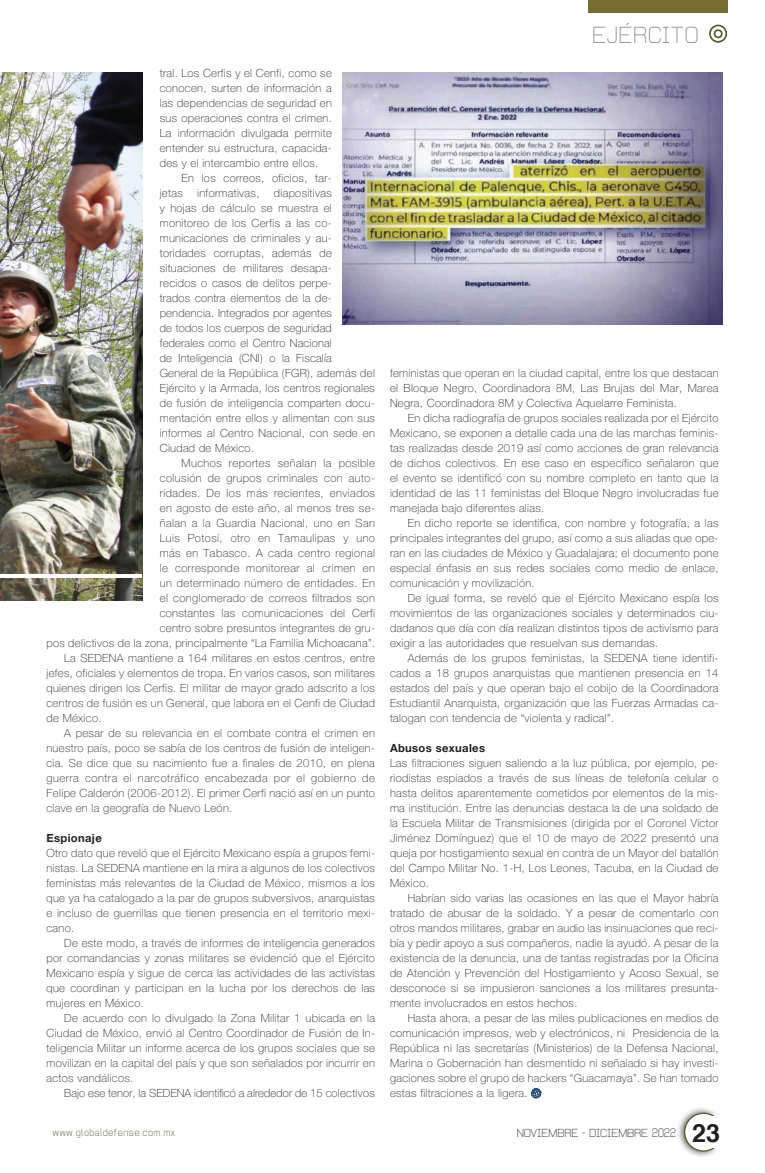
<style>
.page{position:relative;width:765px;height:1173px;background:#fff}
.page>*{position:absolute;margin:0;border:0;box-sizing:border-box;transform-origin:0 0}
.t1{font:700 25.12px "Helvetica";color:#231f20}
.t2{font:22.5px "Andersans";color:#8f9193}
.t3{font:11.25px/15px "Helvetica Neue LT 35 Th";letter-spacing:.03em;color:#231f20;text-align:justify}
.t4{font:11.25px "Helvetica Neue LT 35 Th";letter-spacing:.01em;color:#231f20}
.t5{font:11.25px "Helvetica Neue LT 35 Th";letter-spacing:.05em;color:#231f20}
.t6{font:11.25px "Andersans";letter-spacing:-.02em;color:#231f20}
.t7{font:11.25px "Helvetica Neue LT 75 Bd";letter-spacing:.03em;color:#231f20}
.t8{font:10px "Andersans";letter-spacing:.03em;color:#5b5a2f}
</style>
<div class="page">
<div style="left:676px;top:1105px;width:43px;height:52px;background:#231f20;opacity:.75"></div>
<svg style="left:683px;top:1111px;width:31px;height:40px"></svg>
<div style="left:709px;top:25px;width:18px;height:18px;border:2px solid #5b5a2f;border-radius:50%"></div>
<div style="left:713px;top:29px;width:9px;height:9px;border:2px solid #5b5a2f;border-radius:50%"></div>
<div style="left:695px;top:1116px;width:31px;height:31px;background:#fff"></div>
<div style="left:588px;top:0;width:139px;height:13px;background:#746e33"></div>
<img style="left:0;top:72px;width:142px;height:528px">
<hr style="left:0;top:574px;width:142px;height:3px;background:#fff">
<svg style="left:531px;top:1088px;width:10px;height:10px"></svg>
<img style="left:342px;top:72px;width:380px;height:252px">
<p class="t3" style="left:160px;top:65px;width:174px">tral. Los Cerfis y el Cenfi, como se conocen, surten de información a las dependencias de seguridad en sus operaciones contra el crimen.<br>La información divulgada permite entender su estructura, capacida&shy;des y el intercambio entre ellos.</p>
<p class="t3" style="left:160px;top:170px;width:174px;text-indent:22px">En los correos, oficios, tar&shy;jetas</p>
<p class="t3" style="left:197px;top:185px;width:64px">informativas,</p>
<p class="t3" style="left:160px;top:185px;width:217px;text-align:left;text-indent:114px">diapositivas<br>y hojas de cálculo se muestra el monitoreo de los Cerfis a las co&shy;municaciones de criminales y au&shy;toridades corruptas, además de situaciones de militares desapa-<br>recidos o casos de delitos perpe-<br>trados contra elementos de la de&shy;pendencia. Integrados por agentes<br>de todos los cuerpos de seguridad federales como el Centro Nacional<br>de Inteligencia (CNI) o la Fiscalía<br>General de la República (FGR), además del Ejército y la Armada, los centros regionales de fusión de inteligencia comparten docu&shy;mentación entre ellos y alimentan con sus informes al Centro Nacional, con sede en Ciudad de México.</p>
<p class="t3" style="left:181px;top:455px;width:195px">Muchos reportes señalan la posible</p>
<p class="t3" style="left:160px;top:470px;width:217px">colusión de grupos criminales con auto-</p>
<p class="t3" style="left:160px;top:485px;width:217px">ridades. De los más recientes, enviados</p>
<p class="t3" style="left:160px;top:500px;width:217px">en agosto de este año, al menos tres se-</p>
<p class="t3" style="left:160px;top:515px;width:217px">ñalan a la Guardia Nacional, uno en San</p>
<p class="t3" style="left:160px;top:530px;width:217px">Luis Potosí, otro en Tamaulipas y uno</p>
<p class="t3" style="left:160px;top:545px;width:217px">más en Tabasco. A cada centro regional</p>
<p class="t3" style="left:160px;top:560px;width:217px">le corresponde monitorear al crimen en</p>
<p class="t3" style="left:160px;top:575px;width:217px">un determinado número de entidades. En</p>
<p class="t3" style="left:160px;top:590px;width:217px">el conglomerado de correos filtrados son</p>
<p class="t3" style="left:160px;top:605px;width:217px">constantes las comunicaciones del Cerfi</p>
<p class="t3" style="left:160px;top:620px;width:217px">centro sobre presuntos integrantes de gru-</p>
<p class="t3" style="left:46px;top:635px;width:330px">pos delictivos de la zona, principalmente “La Familia Michoacana”.</p>
<p class="t3" style="left:64px;top:650px;width:312px">La SEDENA mantiene a 164 militares en estos centros, entre</p>
<p class="t3" style="left:46px;top:665px;width:330px">jefes, oficiales y elementos de tropa. En varios casos, son militares</p>
<p class="t3" style="left:46px;top:680px;width:330px">quienes dirigen los Cerfis. El militar de mayor grado adscrito a los</p>
<p class="t3" style="left:46px;top:695px;width:330px">centros de fusión es un General, que labora en el Cenfi de Ciudad</p>
<p class="t3" style="left:46px;top:710px;width:57px">de México.</p>
<p class="t3" style="left:64px;top:725px;width:312px">A pesar de su relevancia en el combate contra el crimen en</p>
<p class="t3" style="left:46px;top:740px;width:330px">nuestro país, poco se sabía de los centros de fusión de inteligen-</p>
<p class="t3" style="left:46px;top:755px;width:330px">cia. Se dice que su nacimiento fue a finales de 2010, en plena</p>
<p class="t5" style="left:46px;top:771px;width:330px">guerra contra el narcotráfico encabezada por el gobierno de</p>
<p class="t3" style="left:46px;top:785px;width:330px">Felipe Calderón (2006-2012). El primer Cerfi nació así en un punto</p>
<p class="t3" style="left:46px;top:800px;width:187px">clave en la geografía de Nuevo León.</p>
<p class="t7" style="left:46px;top:830px;width:57px">Espionaje</p>
<p class="t3" style="left:46px;top:845px;width:330px">Otro dato que reveló que el Ejército Mexicano espía a grupos femi&shy;nistas. La SEDENA mantiene en la mira a algunos de los colectivos feministas más relevantes de la Ciudad de México, mismos a los que ya ha catalogado a la par de grupos subversivos, anarquistas e incluso de guerrillas que tienen presencia en el territorio mexi&shy;cano.</p>
<p class="t3" style="left:46px;top:935px;width:330px;text-indent:18px">De este modo, a través de informes de inteligencia generados por comandancias y zonas militares se evidenció que el Ejército Mexicano espía y sigue de cerca las actividades de las activistas que coordinan y participan en la lucha por los derechos de las mujeres en México.</p>
<p class="t3" style="left:46px;top:1010px;width:330px;text-indent:18px">De acuerdo con lo divulgado la Zona Militar 1 ubicada en la Ciudad de México, envió al Centro Coordinador de Fusión de In&shy;teligencia Militar un informe acerca de los grupos sociales que se movilizan en la capital del país y que son señalados por incurrir en actos vandálicos.</p>
<p class="t4" style="left:64px;top:1086px;width:312px">Bajo ese tenor, la SEDENA identificó a alrededor de 15 colectivos</p>
<h2 class="t2" style="left:592px;top:26px;width:109px">EJERCITO</h2>
<p class="t3" style="left:390px;top:365px;width:330px">feministas que operan en la ciudad capital, entre los que destacan el Bloque Negro, Coordinadora 8M, Las Brujas del Mar, Marea Negra, Coordinadora 8M y Colectiva Aquelarre Feminista.</p>
<p class="t3" style="left:390px;top:410px;width:330px;text-indent:18px">En dicha radiografía de grupos sociales realizada por el Ejército Mexicano, se exponen a detalle cada una de las marchas feminis&shy;tas realizadas desde 2019 así como acciones de gran relevancia de dichos colectivos. En ese caso en específico señalaron que el evento se identificó con su nombre completo en tanto que la identidad de las 11 feministas del Bloque Negro involucradas fue manejada bajo diferentes alias.</p>
<p class="t3" style="left:390px;top:515px;width:330px;text-indent:18px">En dicho reporte se identifica, con nombre y fotografía, a las principales integrantes del grupo, así como a sus aliadas que ope&shy;ran en las ciudades de México y Guadalajara; el documento pone especial énfasis en sus redes sociales como medio de enlace, comunicación y movilización.</p>
<p class="t3" style="left:390px;top:590px;width:330px;text-indent:18px">De igual forma, se reveló que el Ejército Mexicano espía los movimientos de las organizaciones sociales y determinados ciu&shy;dadanos que día con día realizan distintos tipos de activismo para exigir a las autoridades que resuelvan sus demandas.</p>
<p class="t3" style="left:390px;top:650px;width:330px;text-indent:18px">Además de los grupos feministas, la SEDENA tiene identifi&shy;cados a 18 grupos anarquistas que mantienen presencia en 14 estados del país y que operan bajo el cobijo de la Coordinadora Estudiantil Anarquista, organización que las Fuerzas Armadas ca&shy;talogan con tendencia de “violenta y radical”.</p>
<p class="t7" style="left:390px;top:740px;width:97px">Abusos sexuales</p>
<p class="t3" style="left:390px;top:755px;width:330px">Las filtraciones siguen saliendo a la luz pública, por ejemplo, pe&shy;riodistas espiados a través de sus líneas de telefonía celular o hasta delitos aparentemente cometidos por elementos de la mis&shy;ma institución. Entre las denuncias destaca la de una soldado de la Escuela Militar de Transmisiones (dirigida por el Coronel Víctor Jiménez Domínguez) que el 10 de mayo de 2022 presentó una queja por hostigamiento sexual en contra de un Mayor del batallón del Campo Militar No. 1-H, Los Leones, Tacuba, en la Ciudad de México.</p>
<p class="t3" style="left:390px;top:890px;width:330px;text-indent:18px">Habrían sido varias las ocasiones en las que el Mayor habría tratado de abusar de la soldado. Y a pesar de comentarlo con otros mandos militares, grabar en audio las insinuaciones que reci&shy;bía y pedir apoyo a sus compañeros, nadie la ayudó. A pesar de la existencia de la denuncia, una de tantas registradas por la Oficina de Atención y Prevención del Hostigamiento y Acoso Sexual, se desconoce si se impusieron sanciones a los militares presunta&shy;mente involucrados en estos hechos.</p>
<p class="t3" style="left:390px;top:1010px;width:330px;text-indent:18px">Hasta ahora, a pesar de las miles publicaciones en medios de comunicación impresos, web y electrónicos, ni Presidencia de la República ni las secretarías (Ministerios) de la Defensa Nacional, Marina o Gobernación han desmentido ni señalado si hay investi&shy;gaciones sobre el grupo de hackers “Guacamaya”. Se han tomado estas filtraciones a la ligera.</p>
<p class="t8" style="left:53px;top:1128px;width:124px">www.globaldefense.com.mx</p>
<h1 class="t1" style="left:692px;top:1112px;width:29px">23</h1>
<p class="t6" style="left:517px;top:1128px;width:161px">NOVIEMBRE - DICIEMBRE 2022</p>
</div>
